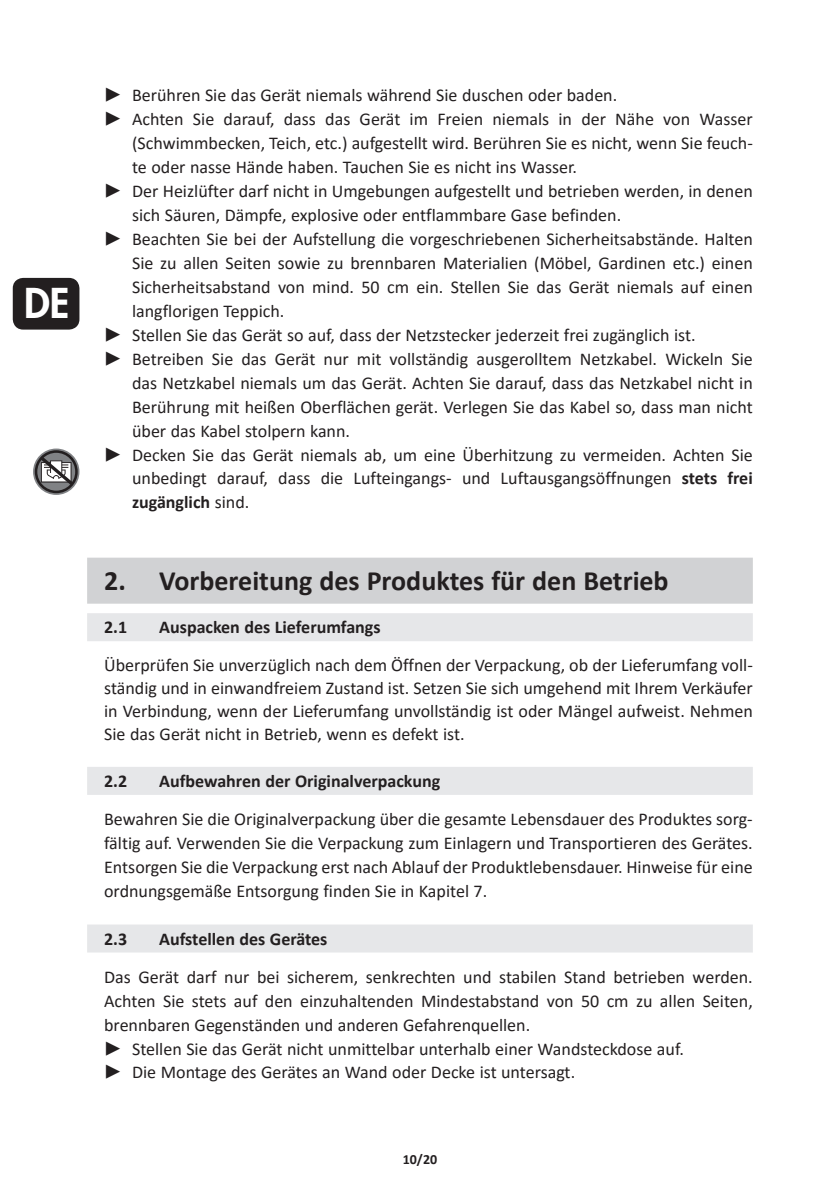
<style>
.page{position:relative;width:840px;height:1191px;background:#fff}
.page>*{position:absolute;margin:0;border:0;box-sizing:border-box;transform-origin:0 0}
.t1{font:800 40px "Futura";color:#fff}
.t2{font:700 28px "Calibri";color:#231f20}
.t3{font:18px/23.8px "Calibri";color:#231f20;text-align:justify}
.t4{font:700 18px "Calibri";color:#231f20}
.t5{font:700 14px "Calibri";color:#231f20}
.s1{font-family:"European Pi Four"}
.s2{font-weight:700}
.s3{font-weight:400}
</style>
<div class="page">
<div style="left:15px;top:280px;width:62px;height:47px;background:#231f20;border-radius:9px"></div>
<div style="left:13px;top:278px;width:66px;height:51px;border:4px solid #231f20;border-radius:9px"></div>
<div style="left:87px;top:557px;width:665px;height:46px;background:#d1d2d4"></div>
<div style="left:87px;top:613px;width:665px;height:28px;background:#e6e7e9"></div>
<div style="left:87px;top:767px;width:665px;height:28px;background:#e6e7e9"></div>
<div style="left:87px;top:924px;width:665px;height:28px;background:#e6e7e9"></div>
<svg style="left:36px;top:451px;width:40px;height:41px"></svg>
<div style="left:33px;top:448px;width:46px;height:47px;border:6px solid #808285;border-radius:50%"></div>
<div style="left:35px;top:450px;width:43px;height:43px;border:3px solid #231f20;border-radius:50%"></div>
<svg style="left:40px;top:456px;width:33px;height:29px"></svg>
<h1 class="t1" style="left:24px;top:277px;width:47px">DE</h1>
<p class="t3" style="left:104px;top:83px;width:514px"><span class="s1">P</span> Berühren Sie das Gerät niemals während Sie duschen oder baden.</p>
<p class="t3" style="left:104px;top:107px;width:649px"><span class="s1">P</span> Achten Sie darauf, dass das Gerät im Freien niemals in der Nähe von Wasser</p>
<p class="t3" style="left:132px;top:131px;width:622px">(Schwimmbecken, Teich, etc.) aufgestellt wird. Berühren Sie es nicht, wenn Sie feuch-</p>
<p class="t3" style="left:132px;top:155px;width:446px">te oder nasse Hände haben. Tauchen Sie es nicht ins Wasser.</p>
<p class="t3" style="left:104px;top:179px;width:649px"><span class="s1">P</span> Der Heizlüfter darf nicht in Umgebungen aufgestellt und betrieben werden, in denen</p>
<p class="t3" style="left:132px;top:203px;width:490px">sich Säuren, Dämpfe, explosive oder entflammbare Gase befinden.</p>
<p class="t3" style="left:104px;top:227px;width:649px"><span class="s1">P</span> Beachten Sie bei der Aufstellung die vorgeschriebenen Sicherheitsabstände. Halten</p>
<p class="t3" style="left:132px;top:251px;width:622px">Sie zu allen Seiten sowie zu brennbaren Materialien (Möbel, Gardinen etc.) einen</p>
<p class="t3" style="left:132px;top:275px;width:622px">Sicherheitsabstand von mind. 50 cm ein. Stellen Sie das Gerät niemals auf einen</p>
<p class="t3" style="left:132px;top:299px;width:154px">langflorigen Teppich.</p>
<p class="t3" style="left:104px;top:323px;width:592px"><span class="s1">P</span> Stellen Sie das Gerät so auf, dass der Netzstecker jederzeit frei zugänglich ist.</p>
<p class="t3" style="left:104px;top:347px;width:649px"><span class="s1">P</span> Betreiben Sie das Gerät nur mit vollständig ausgerolltem Netzkabel. Wickeln Sie</p>
<p class="t3" style="left:132px;top:371px;width:622px">das Netzkabel niemals um das Gerät. Achten Sie darauf, dass das Netzkabel nicht in</p>
<p class="t3" style="left:132px;top:395px;width:622px">Berührung mit heißen Oberflächen gerät. Verlegen Sie das Kabel so, dass man nicht</p>
<p class="t3" style="left:132px;top:419px;width:219px">über das Kabel stolpern kann.</p>
<p class="t3" style="left:104px;top:442px;width:649px"><span class="s1">P</span> Decken Sie das Gerät niemals ab, um eine Überhitzung zu vermeiden. Achten Sie</p>
<p class="t3" style="left:132px;top:466px;width:622px">unbedingt darauf, dass die Lufteingangs- und Luftausgangsöffnungen <span class="s2">stets frei</span></p>
<p class="t4" style="left:132px;top:489px;width:119px">zugänglich <span class="s3">sind.</span></p>
<h2 class="t2" style="left:104px;top:561px;width:565px">2. Vorbereitung des Produktes für den Betrieb</h2>
<p class="t4" style="left:104px;top:614px;width:25px">2.1</p>
<p class="t4" style="left:159px;top:614px;width:223px">Auspacken des Lieferumfangs</p>
<p class="t3" style="left:104px;top:652px;width:649px;line-height:23.2px">Überprüfen Sie unverzüglich nach dem Öffnen der Verpackung, ob der Lieferumfang voll&shy;ständig und in einwandfreiem Zustand ist. Setzen Sie sich umgehend mit Ihrem Verkäufer in Verbindung, wenn der Lieferumfang unvollständig ist oder Mängel aufweist. Nehmen Sie das Gerät nicht in Betrieb, wenn es defekt ist.</p>
<p class="t4" style="left:104px;top:768px;width:25px">2.2</p>
<p class="t4" style="left:159px;top:768px;width:282px">Aufbewahren der Originalverpackung</p>
<p class="t3" style="left:104px;top:806px;width:649px">Bewahren Sie die Originalverpackung über die gesamte Lebensdauer des Produktes sorg&shy;fältig auf. Verwenden Sie die Verpackung zum Einlagern und Transportieren des Gerätes.<br>Entsorgen Sie die Verpackung erst nach Ablauf der Produktlebensdauer. Hinweise für eine ordnungsgemäße Entsorgung finden Sie in Kapitel 7.</p>
<p class="t4" style="left:104px;top:926px;width:25px">2.3</p>
<p class="t4" style="left:159px;top:926px;width:170px">Aufstellen des Gerätes</p>
<p class="t3" style="left:104px;top:964px;width:649px;text-align:left">Das Gerät darf nur bei sicherem, senkrechten und stabilen Stand betrieben werden.<br>Achten Sie stets auf den einzuhaltenden Mindestabstand von 50 cm zu allen Seiten, brennbaren Gegenständen und anderen Gefahrenquellen.<br><span class="s1">P</span> Stellen Sie das Gerät nicht unmittelbar unterhalb einer Wandsteckdose auf.<br><span class="s1">P</span> Die Montage des Gerätes an Wand oder Decke ist untersagt.</p>
<p class="t5" style="left:402px;top:1149px;width:36px">10/20</p>
</div>
